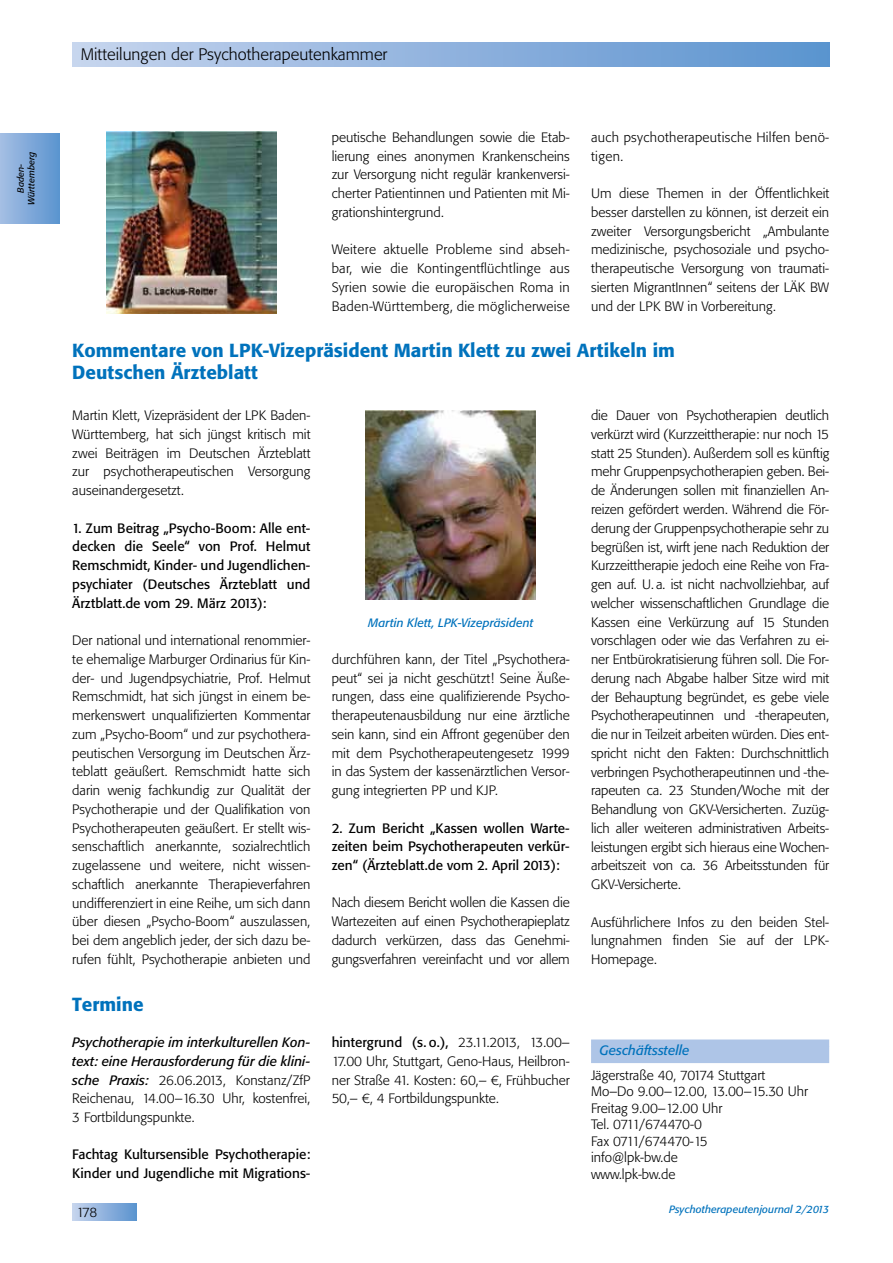
<style>
.page{position:relative;width:893px;height:1263px;background:#fff}
.page>*{position:absolute;margin:0;border:0;box-sizing:border-box;transform-origin:0 0}
.t1{font:500 18.75px/21.8px "Tn T Form BSK";color:#0072bc}
.t2{font:300 16.5px "Tn T Form BSK";color:#000}
.t3{font:300 13.5px/18.8px "Tn T Form BSK";color:#000;text-align:justify}
.t4{font:13.5px/18.8px "Tn T Form BSK";color:#000;text-align:justify}
.t5{font:italic 13.5px/18.8px "Tn T Form BSK";color:#000;text-align:justify}
.t6{font:300 13.5px/18.8px "Tn T Form BSK";letter-spacing:.02em;color:#000}
.t7{font:italic 13.5px "Tn T Form BSK";color:#0072bc}
.t8{font:italic 12px "Tn T Form BSK";color:#0072bc}
.t9{font:italic 10.5px "Tn T Form BSK";color:#0072bc}
.t10{font:italic 9px/10.8px "Tn T Form BSK";color:#000;text-align:center}
.s1{font-weight:300;font-style:normal}
.s2{font-weight:400}
</style>
<div class="page">
<div style="left:72px;top:43px;width:757px;height:24px;background:linear-gradient(to right,#c6d4ee,#5a92cf)"></div>
<div style="left:72px;top:1203px;width:64px;height:17px;background:linear-gradient(to right,#c7d4ee,#5d94cf)"></div>
<div style="left:0;top:133px;width:60px;height:91px;background:linear-gradient(to right,#a4bee3,#5c95cf)"></div>
<img style="left:106px;top:132px;width:170px;height:182px">
<img style="left:366px;top:410px;width:170px;height:189px">
<div style="left:591px;top:1039px;width:238px;height:8px;background:#aec5e7"></div>
<div style="left:591px;top:1046px;width:238px;height:17px;background:#aec5e7"></div>
<p class="t10" style="left:15px;top:205px;width:55px;rotate:-90deg">Baden-<br>Württemberg</p>
<p class="t2" style="left:81px;top:44px;width:308px">Mitteilungen der Psychotherapeutenkammer</p>
<p class="t3" style="left:332px;top:128px;width:240px">peutische Behandlungen sowie die Etab&shy;lierung eines anonymen Krankenscheins zur Versorgung nicht regulär krankenversi&shy;cherter Patientinnen und Patienten mit Mi&shy;grationshintergrund.</p>
<p class="t3" style="left:332px;top:240px;width:240px">Weitere aktuelle Probleme sind abseh&shy;bar, wie die Kontingentflüchtlinge aus Syrien sowie die europäischen Roma in Baden-Württemberg, die möglicherweise</p>
<p class="t6" style="left:591px;top:128px;width:240px">auch psychotherapeutische Hilfen benö&shy;tigen.</p>
<p class="t3" style="left:591px;top:184px;width:240px">Um diese Themen in der Öffentlichkeit besser darstellen zu können, ist derzeit ein zweiter Versorgungsbericht „Ambulante medizinische, psychosoziale und psycho&shy;therapeutische Versorgung von traumati&shy;sierten MigrantInnen“ seitens der LÄK BW und der LPK BW in Vorbereitung.</p>
<h1 class="t1" style="left:72px;top:340px;width:604px">Kommentare von LPK-Vizepräsident Martin Klett zu zwei Artikeln im<br>Deutschen Ärzteblatt</h1>
<p class="t3" style="left:72px;top:406px;width:240px">Martin Klett, Vizepräsident der LPK Baden-Württemberg, hat sich jüngst kritisch mit zwei Beiträgen im Deutschen Ärzteblatt zur psychotherapeutischen Versorgung auseinandergesetzt.</p>
<p class="t4" style="left:72px;top:518px;width:240px">1. Zum Beitrag „Psycho-Boom: Alle ent&shy;decken die Seele“ von Prof. Helmut Remschmidt, Kinder- und Jugendlichen&shy;psychiater (Deutsches Ärzteblatt und Ärztblatt.de vom 29. März 2013):</p>
<p class="t3" style="left:72px;top:631px;width:240px">Der national und international renommier&shy;te ehemalige Marburger Ordinarius für Kin&shy;der- und Jugendpsychiatrie, Prof. Helmut Remschmidt, hat sich jüngst in einem be&shy;merkenswert unqualifizierten Kommentar zum „Psycho-Boom“ und zur psychothera&shy;peutischen Versorgung im Deutschen Ärz&shy;teblatt geäußert. Remschmidt hatte sich darin wenig fachkundig zur Qualität der Psychotherapie und der Qualifikation von Psychotherapeuten geäußert. Er stellt wis&shy;senschaftlich anerkannte, sozialrechtlich zugelassene und weitere, nicht wissen&shy;schaftlich anerkannte Therapieverfahren undifferenziert in eine Reihe, um sich dann über diesen „Psycho-Boom“ auszulassen, bei dem angeblich jeder, der sich dazu be&shy;rufen fühlt, Psychotherapie anbieten und</p>
<p class="t3" style="left:591px;top:406px;width:240px">die Dauer von Psychotherapien deutlich verkürzt wird (Kurzzeittherapie: nur noch 15 statt 25 Stunden). Außerdem soll es künftig mehr Gruppenpsychotherapien geben. Bei&shy;de Änderungen sollen mit finanziellen An&shy;reizen gefördert werden. Während die För&shy;derung der Gruppenpsychotherapie sehr zu begrüßen ist, wirft jene nach Reduktion der Kurzzeittherapie jedoch eine Reihe von Fra&shy;gen auf. U. a. ist nicht nachvollziehbar, auf welcher wissenschaftlichen Grundlage die Kassen eine Verkürzung auf 15 Stunden vorschlagen oder wie das Verfahren zu ei&shy;ner Entbürokratisierung führen soll. Die For&shy;derung nach Abgabe halber Sitze wird mit der Behauptung begründet, es gebe viele Psychotherapeutinnen und -therapeuten, die nur in Teilzeit arbeiten würden. Dies ent&shy;spricht nicht den Fakten: Durchschnittlich verbringen Psychotherapeutinnen und -the&shy;rapeuten ca. 23 Stunden/Woche mit der Behandlung von GKV-Versicherten. Zuzüg&shy;lich aller weiteren administrativen Arbeits&shy;leistungen ergibt sich hieraus eine Wochen&shy;arbeitszeit von ca. 36 Arbeitsstunden für GKV-Versicherte.</p>
<p class="t3" style="left:591px;top:912px;width:240px">Ausführlichere Infos zu den beiden Stel&shy;lungnahmen finden Sie auf der LPK-Homepage.</p>
<p class="t8" style="left:368px;top:616px;width:166px">Martin Klett, LPK-Vizepräsident</p>
<p class="t3" style="left:332px;top:650px;width:240px">durchführen kann, der Titel „Psychothera&shy;peut“ sei ja nicht geschützt! Seine Äuße&shy;rungen, dass eine qualifizierende Psycho&shy;therapeutenausbildung nur eine ärztliche sein kann, sind ein Affront gegenüber den mit dem Psychotherapeutengesetz 1999 in das System der kassenärztlichen Versor&shy;gung integrierten PP und KJP.</p>
<p class="t4" style="left:332px;top:818px;width:240px">2. Zum Bericht „Kassen wollen Warte&shy;zeiten beim Psychotherapeuten verkür&shy;zen“ (Ärzteblatt.de vom 2. April 2013):</p>
<p class="t3" style="left:332px;top:893px;width:240px">Nach diesem Bericht wollen die Kassen die Wartezeiten auf einen Psychotherapieplatz dadurch verkürzen, dass das Genehmi&shy;gungsverfahren vereinfacht und vor allem</p>
<h1 class="t1" style="left:72px;top:993px;width:73px">Termine</h1>
<p class="t5" style="left:72px;top:1033px;width:240px">Psychotherapie im interkulturellen Kon&shy;text: eine Herausforderung für die klini&shy;sche Praxis: <span class="s1">26.06.2013, Konstanz/ZfP Reichenau, 14.00–16.30 Uhr, kostenfrei, 3 Fortbildungspunkte.</span></p>
<p class="t4" style="left:72px;top:1145px;width:240px">Fachtag Kultursensible Psychotherapie:<br>Kinder und Jugendliche mit Migrations-</p>
<p class="t3" style="left:332px;top:1033px;width:240px"><span class="s2">hintergrund (s. o.),</span> 23.11.2013, 13.00– 17.00 Uhr, Stuttgart, Geno-Haus, Heilbron&shy;ner Straße 41. Kosten: 60,– €, Frühbucher 50,– €, 4 Fortbildungspunkte.</p>
<p class="t7" style="left:600px;top:1042px;width:91px">Geschäftsstelle</p>
<p class="t3" style="left:591px;top:1067px;width:218px;line-height:16.5px;text-align:left">Jägerstraße 40, 70174 Stuttgart<br>Mo–Do 9.00–12.00, 13.00–15.30 Uhr<br>Freitag 9.00–12.00 Uhr<br>Tel. 0711/674470-0<br>Fax 0711/674470-15<br>info@lpk-bw.de<br>www.lpk-bw.de</p>
<p class="t3" style="left:77px;top:1202px;width:22px">178</p>
<p class="t9" style="left:669px;top:1203px;width:162px">Psychotherapeutenjournal 2/2013</p>
</div>
